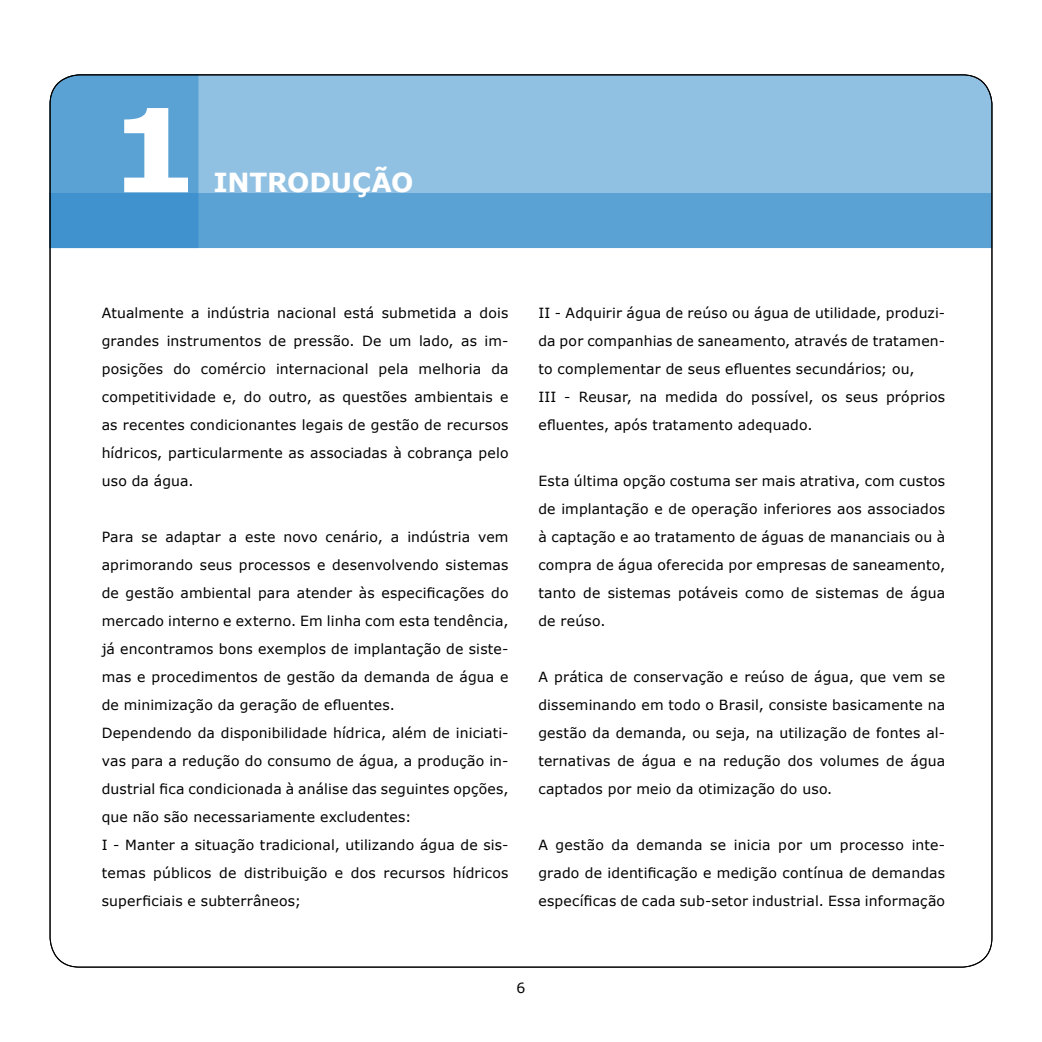
<style>
.page{position:relative;width:1042px;height:1042px;background:#fff}
.page>*{position:absolute;margin:0;border:0;box-sizing:border-box;transform-origin:0 0}
.t1{font:700 115.5px "Verdana";color:#fff;scale:1.14 1}
.t2{font:700 26.25px "Verdana";letter-spacing:-.005em;color:#fff}
.t3{font:14px/28px "Verdana";letter-spacing:.015em;color:#000;text-align:justify}
</style>
<div class="page">
<svg style="left:198px;top:74px;width:794px;height:174px;fill:#91c1e2"></svg>
<svg style="left:50px;top:76px;width:148px;height:172px"></svg>
<h1 class="t1" style="left:107px;top:77px;width:83px">1</h1>
<h2 class="t2" style="left:213px;top:166px;width:202px">INTRODUÇÃO</h2>
<p class="t3" style="left:102px;top:299px;width:408px">Atualmente a indústria nacional está submetida a dois grandes instrumentos de pressão. De um lado, as im&shy;posições do comércio internacional pela melhoria da competitividade e, do outro, as questões ambientais e as recentes condicionantes legais de gestão de recursos hídricos, particularmente as associadas à cobrança pelo uso da água.</p>
<p class="t3" style="left:102px;top:523px;width:408px;text-align:left">Para se adaptar a este novo cenário, a indústria vem aprimorando seus processos e desenvolvendo sistemas de gestão ambiental para atender às especificações do mercado interno e externo. Em linha com esta tendência, já encontramos bons exemplos de implantação de siste&shy;mas e procedimentos de gestão da demanda de água e de minimização da geração de efluentes.<br>Dependendo da disponibilidade hídrica, além de iniciati&shy;vas para a redução do consumo de água, a produção in&shy;dustrial fica condicionada à análise das seguintes opções, que não são necessariamente excludentes:<br>I - Manter a situação tradicional, utilizando água de sis&shy;temas públicos de distribuição e dos recursos hídricos superficiais e subterrâneos;</p>
<p class="t3" style="left:538px;top:299px;width:408px;text-align:left">II - Adquirir água de reúso ou água de utilidade, produzi&shy;da por companhias de saneamento, através de tratamen&shy;to complementar de seus efluentes secundários; ou,<br>III - Reusar, na medida do possível, os seus próprios efluentes, após tratamento adequado.</p>
<p class="t3" style="left:538px;top:467px;width:408px">Esta última opção costuma ser mais atrativa, com custos de implantação e de operação inferiores aos associados à captação e ao tratamento de águas de mananciais ou à compra de água oferecida por empresas de saneamento, tanto de sistemas potáveis como de sistemas de água de reúso.</p>
<p class="t3" style="left:538px;top:663px;width:408px">A prática de conservação e reúso de água, que vem se disseminando em todo o Brasil, consiste basicamente na gestão da demanda, ou seja, na utilização de fontes al&shy;ternativas de água e na redução dos volumes de água captados por meio da otimização do uso.</p>
<p class="t3" style="left:538px;top:831px;width:408px">A gestão da demanda se inicia por um processo inte&shy;grado de identificação e medição contínua de demandas específicas de cada sub-setor industrial. Essa informação</p>
</div>
